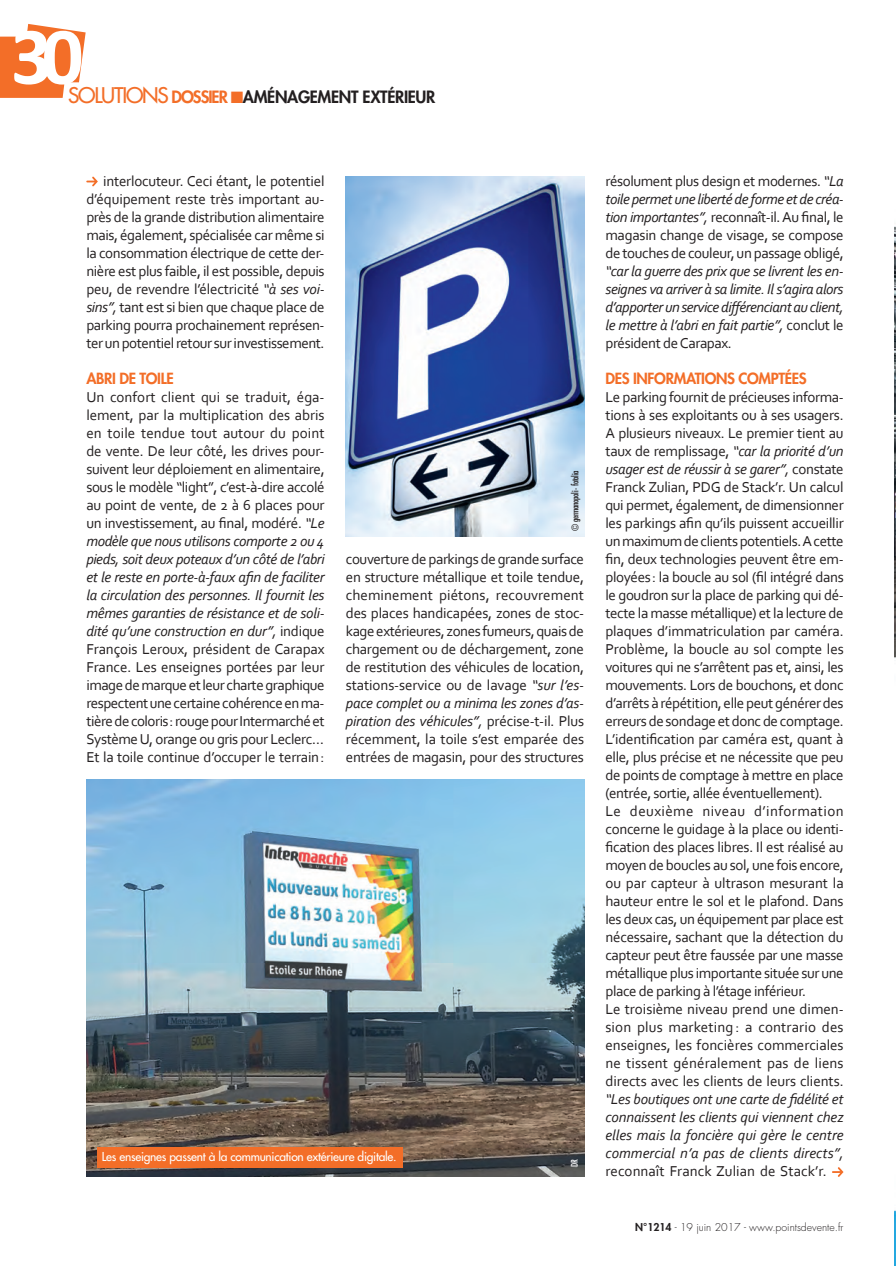
<style>
.page{position:relative;width:896px;height:1266px;background:#fff}
.page>*{position:absolute;margin:0;border:0;box-sizing:border-box;transform-origin:0 0}
.t1{font:700 82.2px "Calibri";color:#fff}
.t2{font:800 16.5px "Futura";letter-spacing:-.02em;color:#231f20}
.t3{font:15px/18px "Corbel";letter-spacing:-.02em;color:#231f20;text-align:justify}
.t4{font:italic 15px/18px "Corbel";letter-spacing:-.01em;color:#231f20;text-align:justify}
.t5{font:800 15px "Futura";letter-spacing:-.02em;color:#f36e28}
.t6{font:15px "Corbel";letter-spacing:.005em;color:#231f20}
.t7{font:12px "Futura";letter-spacing:-.02em;color:#fff}
.t8{font:300 10.5px "Futura Std";color:#231f20}
.t9{font:condensed 9px "Futura Std";letter-spacing:-.035em;color:#231f20}
.t10{font:condensed 9px "Futura Std";color:#fff}
.s1{font-weight:400;font-size:21px;color:#f36e28}
.s2{color:#f36e28}
.s3{font-style:italic}
.s4{font-style:normal}
.s5{font-weight:800}
</style>
<div class="page">
<svg style="left:0;top:24px;width:86px;height:74px"></svg>
<svg style="left:86px;top:176px;width:12px;height:10px"></svg>
<img style="left:86px;top:780px;width:498px;height:396px">
<div style="left:97px;top:1147px;width:305px;height:20px;background:#f36e28"></div>
<svg style="left:832px;top:1167px;width:11px;height:9px"></svg>
<img style="left:346px;top:177px;width:238px;height:360px">
<img style="left:894px;top:226px;width:1px;height:1037px">
<h1 class="t1" style="left:11px;top:4px;width:74px">30</h1>
<p class="t2" style="left:68px;top:87px;width:368px"><span class="s1">SOLUTIONS</span> <span class="s2">DOSSIER</span> <span class="s2">■</span>AMÉNAGEMENT EXTÉRIEUR</p>
<p class="t3" style="left:86px;top:171px;width:240px;text-indent:17px">interlocuteur. Ceci étant, le potentiel d’équipement reste très important au&shy;près de la grande distribution alimentaire mais, également, spécialisée car même si la consommation électrique de cette der&shy;nière est plus faible, il est possible, depuis peu, de revendre l’électricité <span class="s3">“à ses voi&shy;sins”,</span> tant est si bien que chaque place de parking pourra prochainement représen&shy;ter un potentiel retour sur investissement.</p>
<p class="t5" style="left:86px;top:369px;width:89px">ABRI DE TOILE</p>
<p class="t3" style="left:86px;top:387px;width:240px">Un confort client qui se traduit, éga&shy;lement, par la multiplication des abris en toile tendue tout autour du point de vente. De leur côté, les drives pour&shy;suivent leur déploiement en alimentaire, sous le modèle “light”, c’est-à-dire accolé au point de vente, de 2 à 6 places pour un investissement, au final, modéré. <span class="s3">“Le modèle que nous utilisons comporte 2 ou 4 pieds, soit deux poteaux d’un côté de l’abri et le reste en porte-à-faux afin de faciliter la circulation des personnes. Il fournit les mêmes garanties de résistance et de soli&shy;dité qu’une construction en dur”,</span> indique François Leroux, président de Carapax France. Les enseignes portées par leur image de marque et leur charte graphique respectent une certaine cohérence en ma&shy;tière de coloris: rouge pour Intermarché et Système U, orange ou gris pour Leclerc… Et la toile continue d’occuper le terrain:</p>
<p class="t9" style="left:570px;top:531px;width:62px;rotate:-90deg">© germanopoli - fotolia</p>
<p class="t3" style="left:346px;top:549px;width:240px">couverture de parkings de grande surface en structure métallique et toile tendue, cheminement piétons, recouvrement des places handicapées, zones de stoc&shy;kage extérieures, zones fumeurs, quais de chargement ou de déchargement, zone de restitution des véhicules de location, stations-service ou de lavage <span class="s3">“sur l’es&shy;pace complet ou a minima les zones d’as&shy;piration des véhicules”,</span> précise-t-il. Plus récemment, la toile s’est emparée des entrées de magasin, pour des structures</p>
<p class="t7" style="left:102px;top:1148px;width:296px">Les enseignes passent à la communication extérieure digitale.</p>
<p class="t10" style="left:569px;top:1167px;width:9px;rotate:-90deg">DR</p>
<p class="t3" style="left:605px;top:171px;width:240px">résolument plus design et modernes. <span class="s3">“La toile permet une liberté de forme et de créa&shy;tion importantes”,</span> reconnaît-il. Au final, le magasin change de visage, se compose de touches de couleur, un passage obligé,</p>
<p class="t4" style="left:605px;top:261px;width:240px">“car la guerre des prix que se livrent les en&shy;seignes va arriver à sa limite. Il s’agira alors d’apporter un service différenciant au client, le mettre à l’abri en fait partie”, <span class="s4">conclut le président de Carapax.</span></p>
<p class="t5" style="left:605px;top:369px;width:203px">DES INFORMATIONS COMPTÉES</p>
<p class="t3" style="left:605px;top:387px;width:240px;text-align:left">Le parking fournit de précieuses informa&shy;tions à ses exploitants ou à ses usagers.<br>A plusieurs niveaux. Le premier tient au taux de remplissage, <span class="s3">“car la priorité d’un usager est de réussir à se garer”,</span> constate Franck Zulian, PDG de Stack’r. Un calcul qui permet, également, de dimensionner les parkings afin qu’ils puissent accueillir un maximum de clients potentiels. A cette fin, deux technologies peuvent être em&shy;ployées: la boucle au sol (fil intégré dans le goudron sur la place de parking qui dé&shy;tecte la masse métallique) et la lecture de plaques d’immatriculation par caméra.<br>Problème, la boucle au sol compte les voitures qui ne s’arrêtent pas et, ainsi, les mouvements. Lors de bouchons, et donc d’arrêts à répétition, elle peut générer des erreurs de sondage et donc de comptage.<br>L’identification par caméra est, quant à elle, plus précise et ne nécessite que peu de points de comptage à mettre en place (entrée, sortie, allée éventuellement).<br>Le deuxième niveau d’information concerne le guidage à la place ou identi&shy;fication des places libres. Il est réalisé au moyen de boucles au sol, une fois encore, ou par capteur à ultrason mesurant la hauteur entre le sol et le plafond. Dans les deux cas, un équipement par place est nécessaire, sachant que la détection du capteur peut être faussée par une masse métallique plus importante située sur une place de parking à l’étage inférieur.<br>Le troisième niveau prend une dimen&shy;sion plus marketing : a contrario des enseignes, les foncières commerciales ne tissent généralement pas de liens directs avec les clients de leurs clients.</p>
<p class="t4" style="left:605px;top:1089px;width:240px">“Les boutiques ont une carte de fidélité et connaissent les clients qui viennent chez elles mais la foncière qui gère le centre commercial n’a pas de clients directs”,</p>
<p class="t6" style="left:605px;top:1161px;width:223px">reconnaît Franck Zulian de Stack’r.</p>
<p class="t8" style="left:635px;top:1220px;width:210px"><span class="s5">N°1214</span> - 19 juin 2017 - www.pointsdevente.fr</p>
</div>
